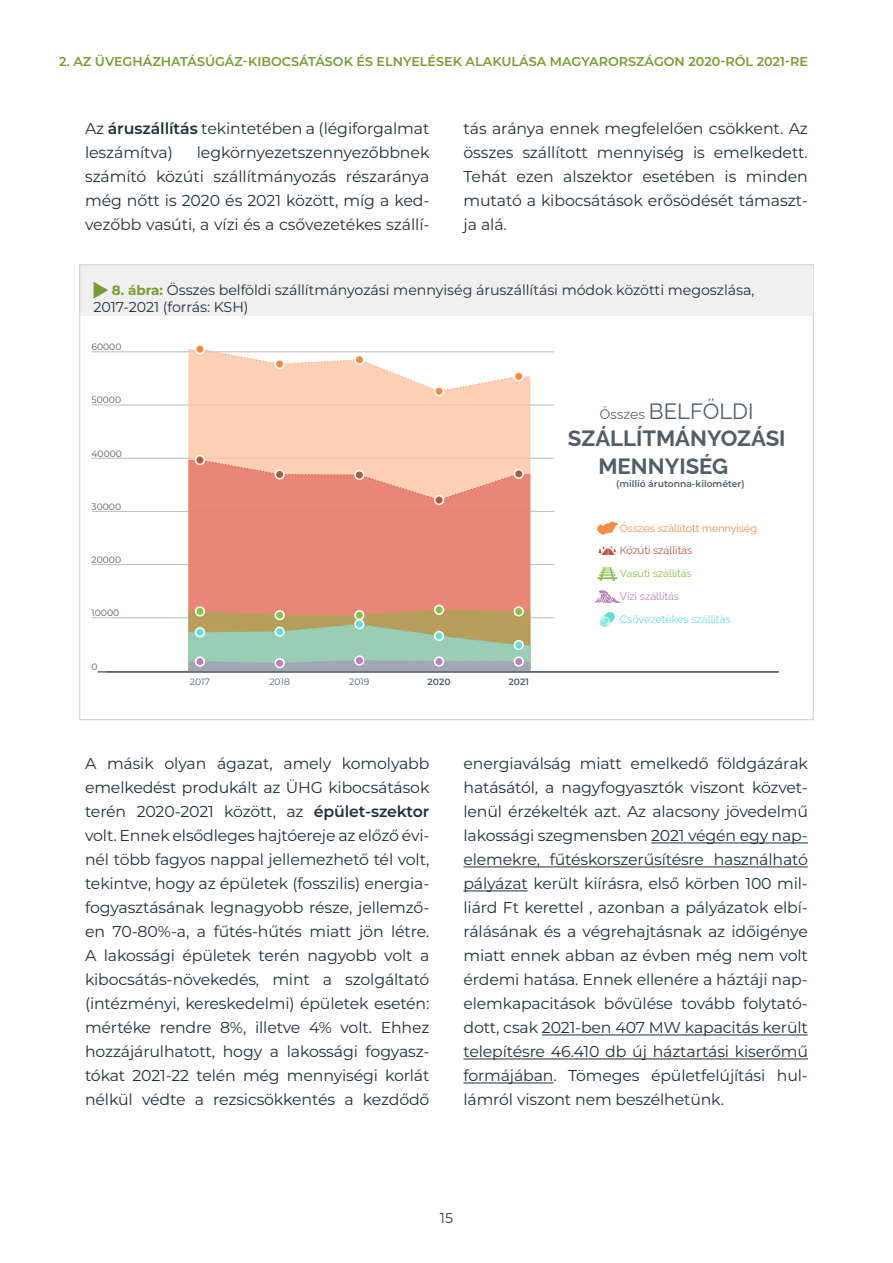
<style>
.page{position:relative;width:893px;height:1263px;background:#fff}
.page>*{position:absolute;margin:0;border:0;box-sizing:border-box;transform-origin:0 0}
.t1{font:700 22.2px "Raleway";color:#515e69}
.t2{font:22.2px "Raleway";color:#515e69}
.t3{font:15.75px/24px "Montserrat";letter-spacing:-.01em;color:#1e303d;text-align:justify}
.t4{font:14.25px/17.1px "Montserrat";letter-spacing:-.005em;color:#1e303d}
.t5{font:14.25px "Montserrat";color:#3c3c3b}
.t6{font:600 12.75px "Montserrat";color:#789c33}
.t7{font:10.8px "Raleway";color:#f28c46}
.t8{font:10.8px "Raleway";color:#66ded6}
.t9{font:10.8px "Raleway";color:#b75742}
.t10{font:10.8px "Raleway";color:#8bc04d}
.t11{font:10.8px "Raleway";color:#ba82b8}
.t12{font:9.3px "Montserrat";color:#515e69}
.t13{font:600 9.3px "Montserrat";color:#515e69}
.s1{font-weight:600}
.s2{font-weight:700;font-size:13.5px;color:#789c33}
.s3{font-size:13.8px}
</style>
<div class="page">
<hr style="left:91px;top:617px;width:463px;height:1px;background:#bdbcbc">
<hr style="left:91px;top:564px;width:463px;height:1px;background:#bdbcbc">
<hr style="left:91px;top:511px;width:463px;height:1px;background:#bdbcbc">
<hr style="left:91px;top:458px;width:463px;height:1px;background:#bdbcbc">
<hr style="left:91px;top:405px;width:463px;height:1px;background:#bdbcbc">
<hr style="left:91px;top:352px;width:463px;height:1px;background:#bdbcbc">
<div style="left:80px;top:265px;width:732px;height:50px;background:#f0f0f0"></div>
<svg style="left:598px;top:546px;width:18px;height:9px"></svg>
<svg style="left:597px;top:567px;width:20px;height:14px"></svg>
<svg style="left:594px;top:590px;width:27px;height:13px"></svg>
<svg style="left:600px;top:612px;width:15px;height:15px"></svg>
<div style="left:188px;top:349px;width:342px;height:111px;background:#ffd0b5"></div>
<svg style="left:199px;top:349px;width:321px;height:43px"></svg>
<div style="left:196px;top:345px;width:8px;height:8px;background:#f28c46;border-radius:50%"></div>
<div style="left:195px;top:344px;width:10px;height:10px;border:2px solid #fff;border-radius:50%"></div>
<div style="left:275px;top:360px;width:9px;height:8px;background:#f28c46;border-radius:50%"></div>
<div style="left:275px;top:359px;width:10px;height:10px;border:2px solid #fff;border-radius:50%"></div>
<div style="left:355px;top:355px;width:9px;height:9px;background:#f28c46;border-radius:50%"></div>
<div style="left:354px;top:355px;width:10px;height:10px;border:2px solid #fff;border-radius:50%"></div>
<div style="left:435px;top:387px;width:8px;height:9px;background:#f28c46;border-radius:50%"></div>
<div style="left:434px;top:386px;width:10px;height:10px;border:2px solid #fff;border-radius:50%"></div>
<div style="left:514px;top:372px;width:9px;height:9px;background:#f28c46;border-radius:50%"></div>
<div style="left:514px;top:371px;width:10px;height:10px;border:2px solid #fff;border-radius:50%"></div>
<div style="left:188px;top:460px;width:342px;height:149px;background:#ea8676"></div>
<svg style="left:199px;top:459px;width:321px;height:42px;background:#f3a893"></svg>
<div style="left:196px;top:456px;width:8px;height:8px;background:#b75742;border-radius:50%"></div>
<div style="left:195px;top:455px;width:10px;height:10px;border:2px solid #fff;border-radius:50%"></div>
<div style="left:275px;top:470px;width:9px;height:9px;background:#b75742;border-radius:50%"></div>
<div style="left:275px;top:469px;width:10px;height:10px;border:2px solid #fff;border-radius:50%"></div>
<div style="left:355px;top:471px;width:9px;height:8px;background:#b75742;border-radius:50%"></div>
<div style="left:354px;top:470px;width:10px;height:10px;border:2px solid #fff;border-radius:50%"></div>
<div style="left:435px;top:496px;width:8px;height:8px;background:#b75742;border-radius:50%"></div>
<div style="left:434px;top:495px;width:10px;height:10px;border:2px solid #fff;border-radius:50%"></div>
<div style="left:514px;top:470px;width:9px;height:8px;background:#b75742;border-radius:50%"></div>
<div style="left:514px;top:469px;width:10px;height:10px;border:2px solid #fff;border-radius:50%"></div>
<div style="left:195px;top:606px;width:10px;height:10px;border:2px solid #fff;border-radius:50%"></div>
<div style="left:435px;top:605px;width:8px;height:9px;background:#8bc04d;border-radius:50%"></div>
<div style="left:434px;top:605px;width:10px;height:10px;border:2px solid #fff;border-radius:50%"></div>
<div style="left:514px;top:606px;width:10px;height:10px;border:2px solid #fff;border-radius:50%"></div>
<svg style="left:188px;top:609px;width:342px;height:62px;background:#a9b695"></svg>
<div style="left:196px;top:657px;width:8px;height:9px;background:#ba82b8;border-radius:50%"></div>
<div style="left:195px;top:656px;width:10px;height:11px;border:2px solid #fff;border-radius:50%"></div>
<div style="left:275px;top:659px;width:9px;height:8px;background:#ba82b8;border-radius:50%"></div>
<div style="left:275px;top:658px;width:10px;height:10px;border:2px solid #fff;border-radius:50%"></div>
<div style="left:355px;top:656px;width:9px;height:9px;background:#ba82b8;border-radius:50%"></div>
<div style="left:354px;top:655px;width:10px;height:11px;border:2px solid #fff;border-radius:50%"></div>
<div style="left:435px;top:657px;width:8px;height:9px;background:#ba82b8;border-radius:50%"></div>
<div style="left:434px;top:656px;width:10px;height:11px;border:2px solid #fff;border-radius:50%"></div>
<div style="left:514px;top:657px;width:9px;height:9px;background:#ba82b8;border-radius:50%"></div>
<div style="left:514px;top:656px;width:10px;height:11px;border:2px solid #fff;border-radius:50%"></div>
<svg style="left:596px;top:521px;width:22px;height:14px"></svg>
<hr style="left:97px;top:671px;width:682px;height:1px;background:#515e69">
<svg style="left:94px;top:282px;width:14px;height:17px"></svg>
<hr style="left:651px;top:842px;width:157px;height:1px;background:#1e303d">
<hr style="left:463px;top:866px;width:345px;height:1px;background:#1e303d">
<hr style="left:463px;top:890px;width:65px;height:1px;background:#1e303d">
<hr style="left:542px;top:1034px;width:266px;height:1px;background:#1e303d">
<hr style="left:463px;top:1058px;width:345px;height:1px;background:#1e303d">
<hr style="left:463px;top:1082px;width:90px;height:1px;background:#1e303d">
<p class="t6" style="left:59px;top:53px;width:750px">2. AZ ÜVEGHÁZHATÁSÚGÁZ-KIBOCSÁTÁSOK ÉS ELNYELÉSEK ALAKULÁSA MAGYARORSZÁGON 2020-RÓL 2021-RE</p>
<p class="t3" style="left:85px;top:116px;width:346px">Az <span class="s1">áruszállítás</span> tekintetében a (légiforgalmat leszámítva)</p>
<p class="t3" style="left:85px;top:140px;width:346px;text-indent:112px">legkörnyezetszennyezőbbnek számító közúti szállítmányozás részaránya még nőtt is 2020 és 2021 között, míg a ked&shy;vezőbb vasúti, a vízi és a csővezetékes szállí-</p>
<p class="t3" style="left:463px;top:116px;width:346px">tás aránya ennek megfelelően csökkent. Az összes szállított mennyiség is emelkedett.<br>Tehát ezen alszektor esetében is minden mutató a kibocsátások erősödését támaszt&shy;ja alá.</p>
<p class="t4" style="left:94px;top:281px;width:662px;text-indent:18px"><span class="s2">8. ábra:</span> Összes belföldi szállítmányozási mennyiség áruszállítási módok közötti megoszlása,<br>2017-2021 (forrás: KSH)</p>
<p class="t12" style="left:91px;top:341px;width:32px">60000</p>
<p class="t12" style="left:91px;top:394px;width:31px">50000</p>
<p class="t12" style="left:91px;top:447px;width:32px">40000</p>
<p class="t12" style="left:91px;top:500px;width:31px">30000</p>
<p class="t12" style="left:91px;top:553px;width:31px">20000</p>
<p class="t12" style="left:91px;top:606px;width:29px">10000</p>
<p class="t12" style="left:91px;top:660px;width:8px">0</p>
<p class="t12" style="left:190px;top:675px;width:22px">2017</p>
<p class="t12" style="left:269px;top:675px;width:22px">2018</p>
<p class="t12" style="left:349px;top:675px;width:22px">2019</p>
<p class="t13" style="left:427px;top:675px;width:25px">2020</p>
<p class="t13" style="left:509px;top:675px;width:22px">2021</p>
<h1 class="t2" style="left:600px;top:393px;width:155px"><span class="s3">Összes</span> BELFÖLDI</h1>
<h1 class="t1" style="left:568px;top:421px;width:219px">SZÁLLÍTMÁNYOZÁSI</h1>
<h1 class="t1" style="left:598px;top:448px;width:131px">MENNYISÉG</h1>
<p class="t13" style="left:616px;top:477px;width:130px">(millió árutonna-kilométer)</p>
<p class="t7" style="left:620px;top:519px;width:139px">Összes szállított mennyiség</p>
<p class="t9" style="left:620px;top:542px;width:74px">Közúti szállítás</p>
<p class="t10" style="left:620px;top:565px;width:74px">Vasúti szállítás</p>
<p class="t11" style="left:620px;top:588px;width:61px">Vízi szállítás</p>
<p class="t8" style="left:620px;top:610px;width:112px">Csővezetékes szállítás</p>
<p class="t3" style="left:85px;top:751px;width:346px">A másik olyan ágazat, amely komolyabb emelkedést produkált az ÜHG kibocsátások terén 2020-2021 között, az <span class="s1">épület-szektor </span>volt. Ennek elsődleges hajtóereje az előző évi&shy;nél több fagyos nappal jellemezhető tél volt, tekintve, hogy az épületek (fosszilis) energia&shy;fogyasztásának legnagyobb része, jellemző&shy;en 70-80%-a, a fűtés-hűtés miatt jön létre.<br>A lakossági épületek terén nagyobb volt a kibocsátás-növekedés, mint a szolgáltató (intézményi, kereskedelmi) épületek esetén: mértéke rendre 8%, illetve 4% volt. Ehhez hozzájárulhatott, hogy a lakossági fogyasz&shy;tókat 2021-22 telén még mennyiségi korlát nélkül védte a rezsicsökkentés a kezdődő</p>
<p class="t3" style="left:463px;top:751px;width:346px">energiaválság miatt emelkedő földgázárak hatásától, a nagyfogyasztók viszont közvet&shy;lenül érzékelték azt. Az alacsony jövedelmű lakossági szegmensben 2021 végén egy nap&shy;elemekre, fűtéskorszerűsítésre használható pályázat került kiírásra, első körben 100 mil&shy;liárd Ft kerettel , azonban a pályázatok elbí&shy;rálásának és a végrehajtásnak az időigénye miatt ennek abban az évben még nem volt érdemi hatása. Ennek ellenére a háztáji nap&shy;elemkapacitások bővülése tovább folytató&shy;dott, csak 2021-ben 407 MW kapacitás került telepítésre 46.410 db új háztartási kiserőmű formájában. Tömeges épületfelújítási hul&shy;lámról viszont nem beszélhetünk.</p>
<p class="t5" style="left:440px;top:1208px;width:15px">15</p>
</div>
